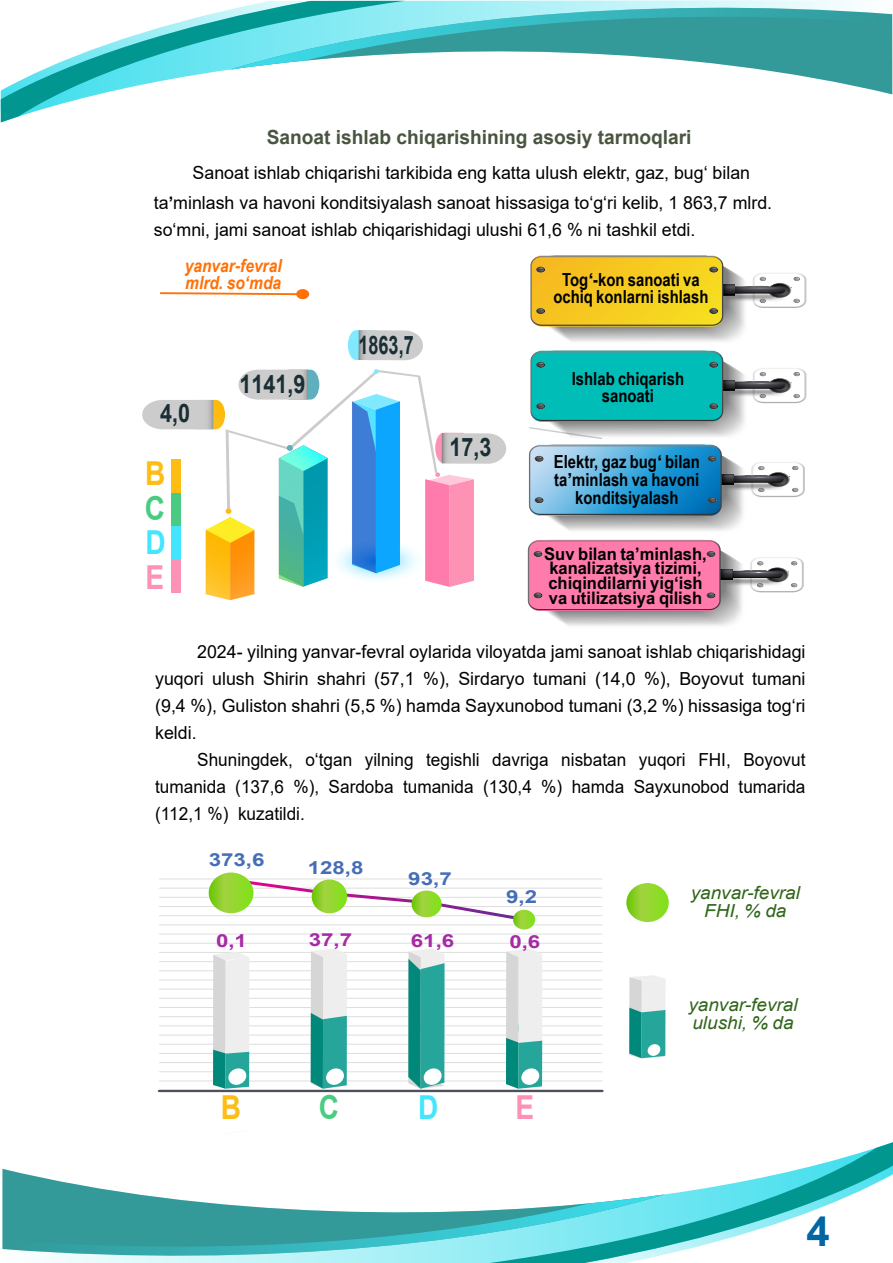
<style>
.page{position:relative;width:893px;height:1263px;background:#fff}
.page>*{position:absolute;margin:0;border:0;box-sizing:border-box;transform-origin:0 0}
.t1{font:700 42px "Arial";color:#0067a4}
.t2{font:700 33px "Arial";color:#febd14;scale:.85 1}
.t3{font:700 33px "Arial";color:#49cc81;scale:.85 1}
.t4{font:700 33px "Arial";color:#44e5ff;scale:.85 1}
.t5{font:700 33px "Arial";color:#fd92b5;scale:.85 1}
.t6{font:700 25.5px "Arial";color:#1a2e35;scale:.84 1}
.t7{font:700 25.5px "Arial";color:#1a2e35;scale:.71 1}
.t8{font:700 19.5px "Arial";color:#495540}
.t9{font:18px/27px "Arial";color:#000}
.t10{font:18px/27px "Arial";color:#000;text-align:justify;scale:.96 1}
.t11{font:700 18px/16.5px "Arial Narrow";color:#000;text-align:center}
.t12{font:italic 18px/17.5px "Arial";color:#30661a;scale:1.05 1}
.t13{font:italic 700 18px/17.5px "Arial Narrow";color:#ff7108;scale:1.05 1}
.t14{font:700 18px "Arial";color:#466eb6;scale:1.24 1}
.t15{font:700 18px "Arial";color:#a62ba5;scale:1.24 1}
.t16{font:700 17.25px/14.9px "Arial Narrow";color:#000;scale:1.17 1}
.s1{font-family:"Arial Narrow";font-weight:700;font-size:17.25px}
</style>
<div class="page">
<svg style="left:160px;top:292px;width:136px;height:3px"></svg>
<div style="left:296px;top:289px;width:13px;height:10px;background:#ff7108;border-radius:50%"></div>
<svg style="left:348px;top:330px;width:75px;height:30px;background:#c4d1d3"></svg>
<svg style="left:665px;top:1142px;width:228px;height:113px"></svg>
<svg style="left:2px;top:1169px;width:133px;height:25px"></svg>
<svg style="left:2px;top:1194px;width:663px;height:69px"></svg>
<svg style="left:1px;top:111px;width:35px;height:11px"></svg>
<svg style="left:1px;top:1px;width:891px;height:110px"></svg>
<svg style="left:528px;top:540px;width:276px;height:86px"></svg>
<svg style="left:727px;top:570px;width:62px;height:4px"></svg>
<svg style="left:626px;top:883px;width:43px;height:39px"></svg>
<svg style="left:629px;top:975px;width:36px;height:83px;background:#7bc0b9"></svg>
<div style="left:648px;top:1044px;width:12px;height:12px;background:#fff;border-radius:6px"></div>
<svg style="left:529px;top:255px;width:277px;height:276px"></svg>
<svg style="left:730px;top:286px;width:62px;height:3px"></svg>
<hr style="left:159px;top:943px;width:443px;height:1px;background:#dedede">
<hr style="left:159px;top:934px;width:443px;height:1px;background:#dedede">
<hr style="left:159px;top:924px;width:443px;height:1px;background:#dedede">
<hr style="left:159px;top:915px;width:443px;height:1px;background:#dedede">
<hr style="left:159px;top:906px;width:443px;height:1px;background:#dedede">
<hr style="left:159px;top:897px;width:443px;height:1px;background:#dedede">
<hr style="left:159px;top:888px;width:443px;height:1px;background:#dedede">
<hr style="left:159px;top:879px;width:443px;height:1px;background:#dedede">
<svg style="left:158px;top:949px;width:446px;height:144px"></svg>
<svg style="left:209px;top:872px;width:326px;height:57px"></svg>
<svg style="left:142px;top:369px;width:364px;height:232px"></svg>
<p class="t8" style="left:267px;top:123px;width:426px">Sanoat ishlab chiqarishining asosiy tarmoqlari</p>
<p class="t9" style="left:154px;top:157px;width:620px;line-height:30px;text-indent:39px">Sanoat ishlab chiqarishi tarkibida eng katta ulush elektr, gaz, bug‘ bilan ta<span class="s1">’</span>minlash va havoni konditsiyalash sanoat hissasiga to‘g‘ri kelib, 1 863,7 mlrd.</p>
<p class="t9" style="left:154px;top:216px;width:543px">so‘mni, jami sanoat ishlab chiqarishidagi ulushi 61,6 % ni tashkil etdi.</p>
<p class="t13" style="left:185px;top:256px;width:94px">yanvar-fevral mlrd. so‘mda</p>
<p class="t11" style="left:553px;top:271px;width:157px">Tog‘-kon sanoati va ochiq konlarni ishlash</p>
<h3 class="t6" style="left:160px;top:395px;width:37px">4,0</h3>
<h2 class="t2" style="left:145px;top:450px;width:25px">B</h2>
<h2 class="t3" style="left:145px;top:485px;width:25px">C</h2>
<h2 class="t4" style="left:146px;top:519px;width:25px">D</h2>
<h2 class="t5" style="left:145px;top:554px;width:24px">E</h2>
<h3 class="t6" style="left:240px;top:366px;width:80px">1141,9</h3>
<h3 class="t7" style="left:358px;top:327px;width:79px">1863,7</h3>
<h3 class="t6" style="left:450px;top:429px;width:51px">17,3</h3>
<p class="t11" style="left:572px;top:370px;width:114px">Ishlab chiqarish sanoati</p>
<p class="t11" style="left:554px;top:452px;width:147px;line-height:18.1px">Elektr, gaz bug‘ bilan ta’minlash va havoni konditsiyalash</p>
<p class="t16" style="left:544px;top:545px;width:140px">Suv bilan ta’minlash, kanalizatsiya tizimi, chiqindilarni yig‘ish va utilizatsiya qilish</p>
<p class="t9" style="left:155px;top:638px;width:652px;text-align:justify;text-indent:42px">2024- yilning yanvar-fevral oylarida viloyatda jami sanoat ishlab chiqarishidagi yuqori ulush Shirin shahri (57,1 %), Sirdaryo tumani (14,0 %), Boyovut tumani (9,4 %), Guliston shahri (5,5 %) hamda Sayxunobod tumani (3,2 %) hissasiga tog‘ri keldi.</p>
<p class="t10" style="left:155px;top:746px;width:679px;text-indent:42px">Shuningdek, o‘tgan yilning tegishli davriga nisbatan yuqori FHI, Boyovut tumanida (137,6 %), Sardoba tumanida (130,4 %) hamda Sayxunobod tumarida (112,1 %) kuzatildi.</p>
<p class="t14" style="left:209px;top:847px;width:47px">373,6</p>
<p class="t14" style="left:308px;top:855px;width:47px">128,8</p>
<p class="t14" style="left:408px;top:866px;width:37px">93,7</p>
<p class="t14" style="left:506px;top:883px;width:27px">9,2</p>
<p class="t15" style="left:216px;top:928px;width:27px">0,1</p>
<p class="t15" style="left:309px;top:927px;width:37px">37,7</p>
<p class="t15" style="left:411px;top:928px;width:37px">61,6</p>
<p class="t15" style="left:509px;top:928px;width:27px">0,6</p>
<h2 class="t2" style="left:221px;top:1084px;width:25px">B</h2>
<h2 class="t3" style="left:319px;top:1084px;width:25px">C</h2>
<h2 class="t4" style="left:418px;top:1084px;width:25px">D</h2>
<h2 class="t5" style="left:516px;top:1084px;width:24px">E</h2>
<p class="t12" style="left:691px;top:885px;width:106px;text-align:center">yanvar-fevral<br>FHI, % da</p>
<p class="t12" style="left:688px;top:996px;width:106px">yanvar-fevral ulushi, % da</p>
<h1 class="t1" style="left:806px;top:1202px;width:25px">4</h1>
</div>
